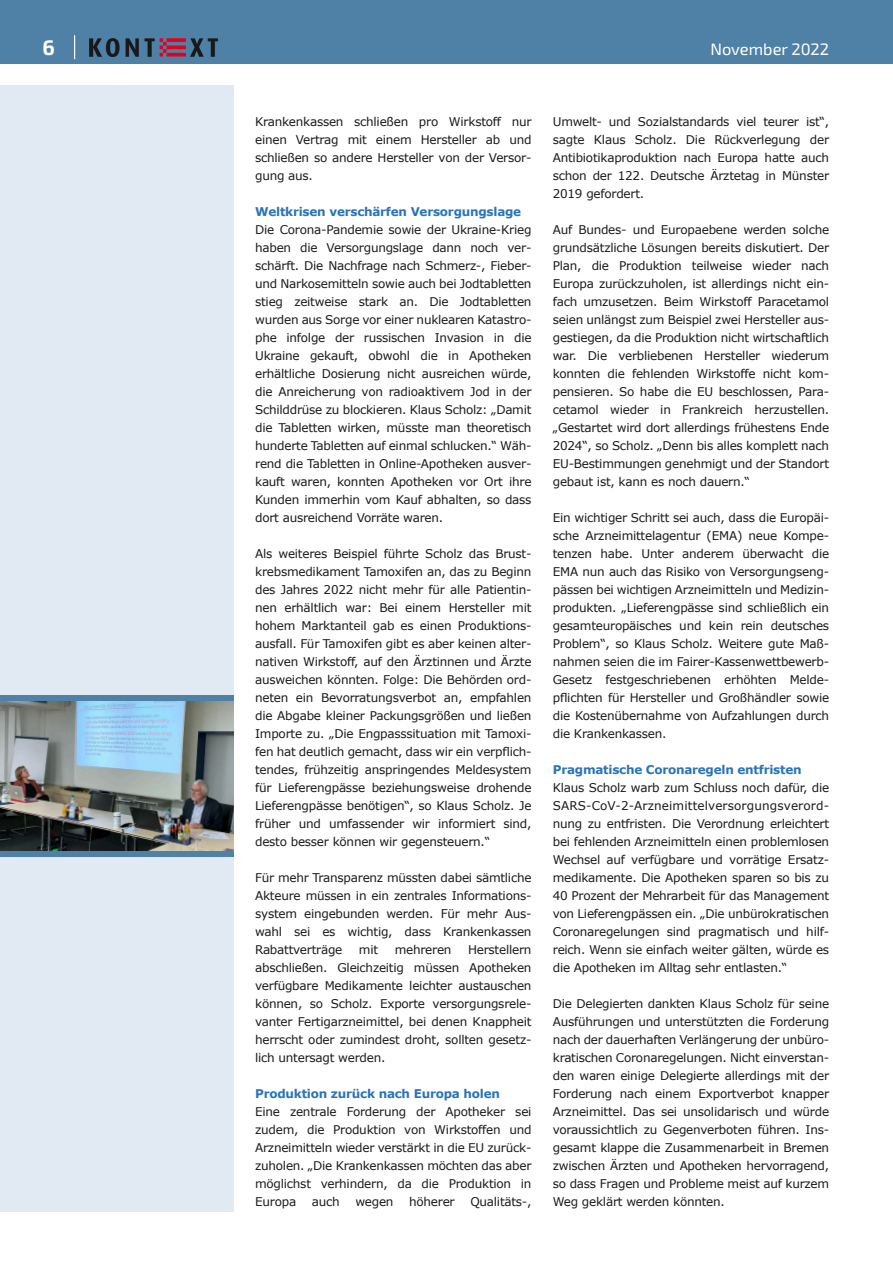
<style>
.page{position:relative;width:893px;height:1263px;background:#fff}
.page>*{position:absolute;margin:0;border:0;box-sizing:border-box;transform-origin:0 0}
.t1{font:700 21px "Exo 2";color:#fff}
.t2{font:16.5px "Exo 2";color:#fff}
.t3{font:12px/18px "Verdana";letter-spacing:-.02em;color:#1a1a18;text-align:justify}
.t4{font:700 12px "Verdana";letter-spacing:-.02em;color:#2a74b7}
</style>
<div class="page">
<div style="left:0;top:85px;width:234px;height:1127px;background:#e1eaf3"></div>
<div style="left:0;top:0;width:893px;height:64px;background:#4f81a7"></div>
<img style="left:89px;top:38px;width:128px;height:18px">
<svg style="left:74px;top:35px;width:1px;height:24px"></svg>
<div style="left:0;top:695px;width:234px;height:162px;background:#4f81a7"></div>
<img style="left:0;top:702px;width:234px;height:149px">
<h1 class="t1" style="left:43px;top:41px;width:14px">6</h1>
<h2 class="t2" style="left:710px;top:44px;width:120px">November 2022</h2>
<p class="t3" style="left:255px;top:114px;width:278px">Krankenkassen schließen pro Wirkstoff nur einen Vertrag mit einem Hersteller ab und schließen so andere Hersteller von der Versor&shy;gung aus.</p>
<p class="t4" style="left:255px;top:207px;width:268px">Weltkrisen verschärfen Versorgungslage</p>
<p class="t3" style="left:255px;top:222px;width:278px">Die Corona-Pandemie sowie der Ukraine-Krieg haben die Versorgungslage dann noch ver&shy;schärft. Die Nachfrage nach Schmerz-, Fieber&shy;und Narkosemitteln sowie auch bei Jodtabletten stieg zeitweise stark an. Die Jodtabletten wurden aus Sorge vor einer nuklearen Katastro&shy;phe infolge der russischen Invasion in die Ukraine gekauft, obwohl die in Apotheken erhältliche Dosierung nicht ausreichen würde, die Anreicherung von radioaktivem Jod in der Schilddrüse zu blockieren. Klaus Scholz: „Damit die Tabletten wirken, müsste man theoretisch hunderte Tabletten auf einmal schlucken.“ Wäh&shy;rend die Tabletten in Online-Apotheken ausver&shy;kauft waren, konnten Apotheken vor Ort ihre Kunden immerhin vom Kauf abhalten, so dass dort ausreichend Vorräte waren.</p>
<p class="t3" style="left:255px;top:546px;width:278px">Als weiteres Beispiel führte Scholz das Brust&shy;krebsmedikament Tamoxifen an, das zu Beginn des Jahres 2022 nicht mehr für alle Patientin&shy;nen erhältlich war: Bei einem Hersteller mit hohem Marktanteil gab es einen Produktions&shy;ausfall. Für Tamoxifen gibt es aber keinen alter&shy;nativen Wirkstoff, auf den Ärztinnen und Ärzte ausweichen könnten. Folge: Die Behörden ord&shy;neten ein Bevorratungsverbot an, empfahlen die Abgabe kleiner Packungsgrößen und ließen Importe zu. „Die Engpasssituation mit Tamoxi&shy;fen hat deutlich gemacht, dass wir ein verpflich&shy;tendes, frühzeitig anspringendes Meldesystem für Lieferengpässe beziehungsweise drohende Lieferengpässe benötigen“, so Klaus Scholz. Je früher und umfassender wir informiert sind, desto besser können wir gegensteuern.“</p>
<p class="t3" style="left:255px;top:870px;width:278px">Für mehr Transparenz müssten dabei sämtliche Akteure müssen in ein zentrales Informations&shy;system eingebunden werden. Für mehr Aus&shy;wahl sei es wichtig, dass Krankenkassen Rabattverträge</p>
<p class="t3" style="left:255px;top:942px;width:278px;text-indent:213px">Herstellern abschließen. Gleichzeitig müssen Apotheken verfügbare Medikamente leichter austauschen können, so Scholz. Exporte versorgungsrele&shy;vanter Fertigarzneimittel, bei denen Knappheit herrscht oder zumindest droht, sollten gesetz&shy;lich untersagt werden.</p>
<p class="t4" style="left:255px;top:1089px;width:246px">Produktion zurück nach Europa holen</p>
<p class="t3" style="left:255px;top:1104px;width:278px">Eine zentrale Forderung der Apotheker sei zudem, die Produktion von Wirkstoffen und Arzneimitteln wieder verstärkt in die EU zurück&shy;zuholen. „Die Krankenkassen möchten das aber möglichst verhindern, da die Produktion in Europa</p>
<p class="t3" style="left:359px;top:942px;width:21px">mit</p>
<p class="t3" style="left:395px;top:942px;width:58px">mehreren</p>
<p class="t3" style="left:312px;top:1194px;width:29px">auch</p>
<p class="t3" style="left:355px;top:1194px;width:40px">wegen</p>
<p class="t3" style="left:409px;top:1194px;width:47px">höherer</p>
<p class="t3" style="left:470px;top:1194px;width:63px">Qualitäts-,</p>
<p class="t3" style="left:553px;top:114px;width:278px">Umwelt- und Sozialstandards viel teurer ist“, sagte Klaus Scholz. Die Rückverlegung der Antibiotikaproduktion nach Europa hatte auch schon der 122. Deutsche Ärztetag in Münster 2019 gefordert.</p>
<p class="t3" style="left:553px;top:222px;width:278px">Auf Bundes- und Europaebene werden solche grundsätzliche Lösungen bereits diskutiert. Der Plan, die Produktion teilweise wieder nach Europa zurückzuholen, ist allerdings nicht ein&shy;fach umzusetzen. Beim Wirkstoff Paracetamol seien unlängst zum Beispiel zwei Hersteller aus&shy;gestiegen, da die Produktion nicht wirtschaftlich war. Die verbliebenen Hersteller wiederum konnten die fehlenden Wirkstoffe nicht kom&shy;pensieren. So habe die EU beschlossen, Para&shy;cetamol wieder in Frankreich herzustellen. „Gestartet wird dort allerdings frühestens Ende 2024“, so Scholz. „Denn bis alles komplett nach EU-Bestimmungen genehmigt und der Standort gebaut ist, kann es noch dauern.“</p>
<p class="t3" style="left:553px;top:510px;width:278px">Ein wichtiger Schritt sei auch, dass die Europäi&shy;sche Arzneimittelagentur (EMA) neue Kompe&shy;tenzen habe. Unter anderem überwacht die EMA nun auch das Risiko von Versorgungseng&shy;pässen bei wichtigen Arzneimitteln und Medizin&shy;produkten. „Lieferengpässe sind schließlich ein gesamteuropäisches und kein rein deutsches Problem“, so Klaus Scholz. Weitere gute Maß&shy;nahmen seien die im Fairer-Kassenwettbewerb-Gesetz festgeschriebenen erhöhten Melde&shy;pflichten für Hersteller und Großhändler sowie die Kostenübernahme von Aufzahlungen durch die Krankenkassen.</p>
<p class="t4" style="left:553px;top:765px;width:250px">Pragmatische Coronaregeln entfristen</p>
<p class="t3" style="left:553px;top:780px;width:278px">Klaus Scholz warb zum Schluss noch dafür, die SARS-CoV-2-Arzneimittelversorgungsverord&shy;nung zu entfristen. Die Verordnung erleichtert bei fehlenden Arzneimitteln einen problemlosen Wechsel auf verfügbare und vorrätige Ersatz&shy;medikamente. Die Apotheken sparen so bis zu 40 Prozent der Mehrarbeit für das Management von Lieferengpässen ein. „Die unbürokratischen Coronaregelungen sind pragmatisch und hilf&shy;reich. Wenn sie einfach weiter gälten, würde es die Apotheken im Alltag sehr entlasten.“</p>
<p class="t3" style="left:553px;top:996px;width:278px">Die Delegierten dankten Klaus Scholz für seine Ausführungen und unterstützten die Forderung nach der dauerhaften Verlängerung der unbüro&shy;kratischen Coronaregelungen. Nicht einverstan&shy;den waren einige Delegierte allerdings mit der Forderung nach einem Exportverbot knapper Arzneimittel. Das sei unsolidarisch und würde voraussichtlich zu Gegenverboten führen. Ins&shy;gesamt klappe die Zusammenarbeit in Bremen zwischen Ärzten und Apotheken hervorragend, so dass Fragen und Probleme meist auf kurzem Weg geklärt werden könnten.</p>
</div>
